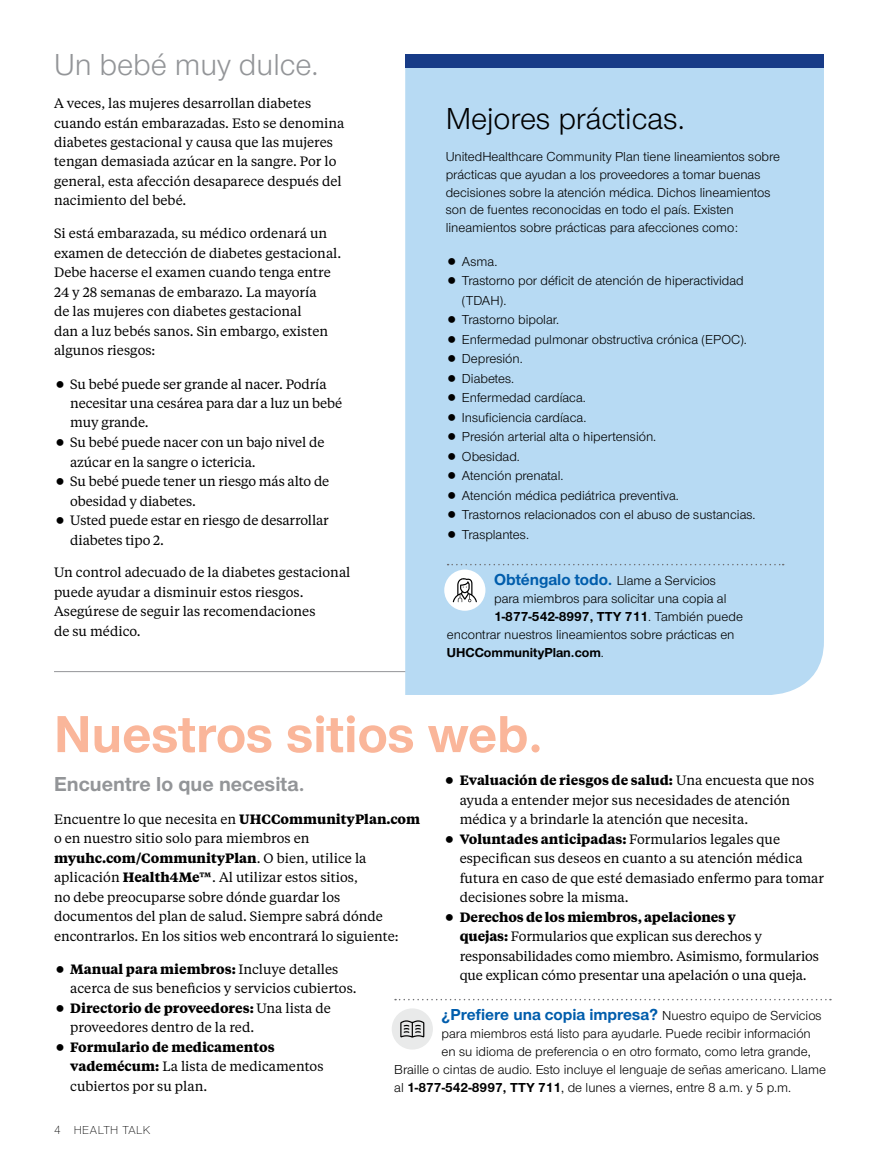
<style>
.page{position:relative;width:878px;height:1161px;background:#fff}
.page>*{position:absolute;margin:0;border:0;box-sizing:border-box;transform-origin:0 0}
.t1{font:700 54px "UHC Sans";color:#fab69a}
.t2{font:31.5px "UHC Sans";color:#000}
.t3{font:31.5px "UHC Sans";color:#939598}
.t4{font:700 21px "UHC Sans";color:#939598}
.t5{font:700 16.5px "UHC Sans";color:#005dac}
.t6{font:13.5px/19.5px "UHC Serif Text";color:#000}
.t7{font:13.5px/19.5px "UHC Sans";color:#000}
.t8{font:700 13.5px "UHC Sans";color:#000}
.t9{font:300 12px "UHC Sans";letter-spacing:.04em;color:#000}
.s1{font-weight:700;font-size:16.5px;color:#005dac}
.s2{font-weight:400}
.s3{font-weight:700}
.s4{font-weight:400;font-size:13.5px;color:#000}
</style>
<div class="page">
<hr style="left:54px;top:671px;width:540px;height:1px;background:#939598">
<div style="left:405px;top:68px;width:419px;height:627px;background:#b7daf3"></div>
<div style="left:405px;top:54px;width:419px;height:14px;background:#173b87"></div>
<svg style="left:447px;top:564px;width:336px;height:1px"></svg>
<div style="left:444px;top:570px;width:41px;height:41px;background:#fff;border-radius:50%"></div>
<svg style="left:453px;top:578px;width:24px;height:24px"></svg>
<svg style="left:395px;top:999px;width:435px;height:1px"></svg>
<div style="left:391px;top:1008px;width:42px;height:42px;background:#e9eaea;border-radius:50%"></div>
<svg style="left:400px;top:1020px;width:24px;height:18px"></svg>
<h2 class="t3" style="left:54px;top:44px;width:266px">Un bebé muy dulce.</h2>
<p class="t6" style="left:54px;top:93px;width:292px">A veces, las mujeres desarrollan diabetes cuando están embarazadas. Esto se denomina diabetes gestacional y causa que las mujeres tengan demasiada azúcar en la sangre. Por lo general, esta afección desaparece después del nacimiento del bebé.</p>
<p class="t6" style="left:54px;top:223px;width:289px">Si está embarazada, su médico ordenará un examen de detección de diabetes gestacional.<br>Debe hacerse el examen cuando tenga entre 24 y 28 semanas de embarazo. La mayoría<br>de las mujeres con diabetes gestacional<br>dan a luz bebés sanos. Sin embargo, existen algunos riesgos:</p>
<p class="t6" style="left:70px;top:373px;width:273px">Su bebé puede ser grande al nacer. Podría necesitar una cesárea para dar a luz un bebé muy grande.<br>Su bebé puede nacer con un bajo nivel de azúcar en la sangre o ictericia.<br>Su bebé puede tener un riesgo más alto de obesidad y diabetes.<br>Usted puede estar en riesgo de desarrollar diabetes tipo 2.</p>
<p class="t6" style="left:54px;top:562px;width:298px">Un control adecuado de la diabetes gestacional puede ayudar a disminuir estos riesgos.<br>Asegúrese de seguir las recomendaciones<br>de su médico.</p>
<h2 class="t2" style="left:446px;top:98px;width:240px">Mejores prácticas.</h2>
<p class="t7" style="left:446px;top:147px;width:336px;line-height:18px">UnitedHealthcare Community Plan tiene lineamientos sobre prácticas que ayudan a los proveedores a tomar buenas decisiones sobre la atención médica. Dichos lineamientos son de fuentes reconocidas en todo el país. Existen lineamientos sobre prácticas para afecciones como:</p>
<p class="t7" style="left:462px;top:251px;width:295px">Asma.<br>Trastorno por déficit de atención de hiperactividad (TDAH).<br>Trastorno bipolar.<br>Enfermedad pulmonar obstructiva crónica (EPOC).<br>Depresión.<br>Diabetes.<br>Enfermedad cardíaca.<br>Insuficiencia cardíaca.<br>Presión arterial alta o hipertensión.<br>Obesidad.<br>Atención prenatal.<br>Atención médica pediátrica preventiva.<br>Trastornos relacionados con el abuso de sustancias.<br>Trasplantes.</p>
<p class="t7" style="left:494px;top:570px;width:223px"><span class="s1">Obténgalo todo.</span> Llame a Servicios</p>
<p class="t7" style="left:494px;top:588px;width:234px">para miembros para solicitar una copia al</p>
<p class="t8" style="left:494px;top:607px;width:250px">1-877-542-8997, TTY 711<span class="s2">. También puede</span></p>
<p class="t7" style="left:447px;top:624px;width:289px">encontrar nuestros lineamientos sobre prácticas en</p>
<p class="t8" style="left:447px;top:643px;width:159px">UHCCommunityPlan.com<span class="s2">.</span></p>
<h1 class="t1" style="left:54px;top:698px;width:490px">Nuestros sitios web.</h1>
<h3 class="t4" style="left:54px;top:770px;width:252px">Encuentre lo que necesita.</h3>
<p class="t6" style="left:54px;top:809px;width:368px">Encuentre lo que necesita en <span class="s3">UHCCommunityPlan.com </span>o en nuestro sitio solo para miembros en <span class="s3">myuhc.com/CommunityPlan</span>. O bien, utilice la aplicación <span class="s3">Health4Me™</span>. Al utilizar estos sitios,<br>no debe preocuparse sobre dónde guardar los documentos del plan de salud. Siempre sabrá dónde encontrarlos. En los sitios web encontrará lo siguiente:</p>
<p class="t6" style="left:70px;top:959px;width:288px"><span class="s3">Manual para miembros:</span> Incluye detalles acerca de sus beneficios y servicios cubiertos.<br><span class="s3">Directorio de proveedores:</span> Una lista de proveedores dentro de la red.</p>
<p class="t6" style="left:70px;top:1037px;width:255px"><span class="s3">Formulario de medicamentos vademécum:</span> La lista de medicamentos cubiertos por su plan.</p>
<p class="t6" style="left:459px;top:770px;width:366px"><span class="s3">Evaluación de riesgos de salud:</span> Una encuesta que nos ayuda a entender mejor sus necesidades de atención médica y a brindarle la atención que necesita.<br><span class="s3">Voluntades anticipadas:</span> Formularios legales que especifican sus deseos en cuanto a su atención médica futura en caso de que esté demasiado enfermo para tomar decisiones sobre la misma.</p>
<p class="t6" style="left:459px;top:906px;width:361px"><span class="s3">Derechos de los miembros, apelaciones y<br>quejas:</span> Formularios que explican sus derechos y responsabilidades como miembro. Asimismo, formularios que explican cómo presentar una apelación o una queja.</p>
<p class="t5" style="left:441px;top:1003px;width:381px">¿Prefiere una copia impresa? <span class="s4">Nuestro equipo de Servicios</span></p>
<p class="t7" style="left:441px;top:1023px;width:371px">para miembros está listo para ayudarle. Puede recibir información</p>
<p class="t7" style="left:441px;top:1041px;width:371px">en su idioma de preferencia o en otro formato, como letra grande,</p>
<p class="t7" style="left:394px;top:1059px;width:433px">Braille o cintas de audio. Esto incluye el lenguaje de señas americano. Llame</p>
<p class="t7" style="left:394px;top:1077px;width:398px">al <span class="s3">1-877-542-8997, TTY 711</span>, de lunes a viernes, entre 8 a.m. y 5 p.m.</p>
<p class="t9" style="left:54px;top:1122px;width:98px">4 HEALTH TALK</p>
</div>
